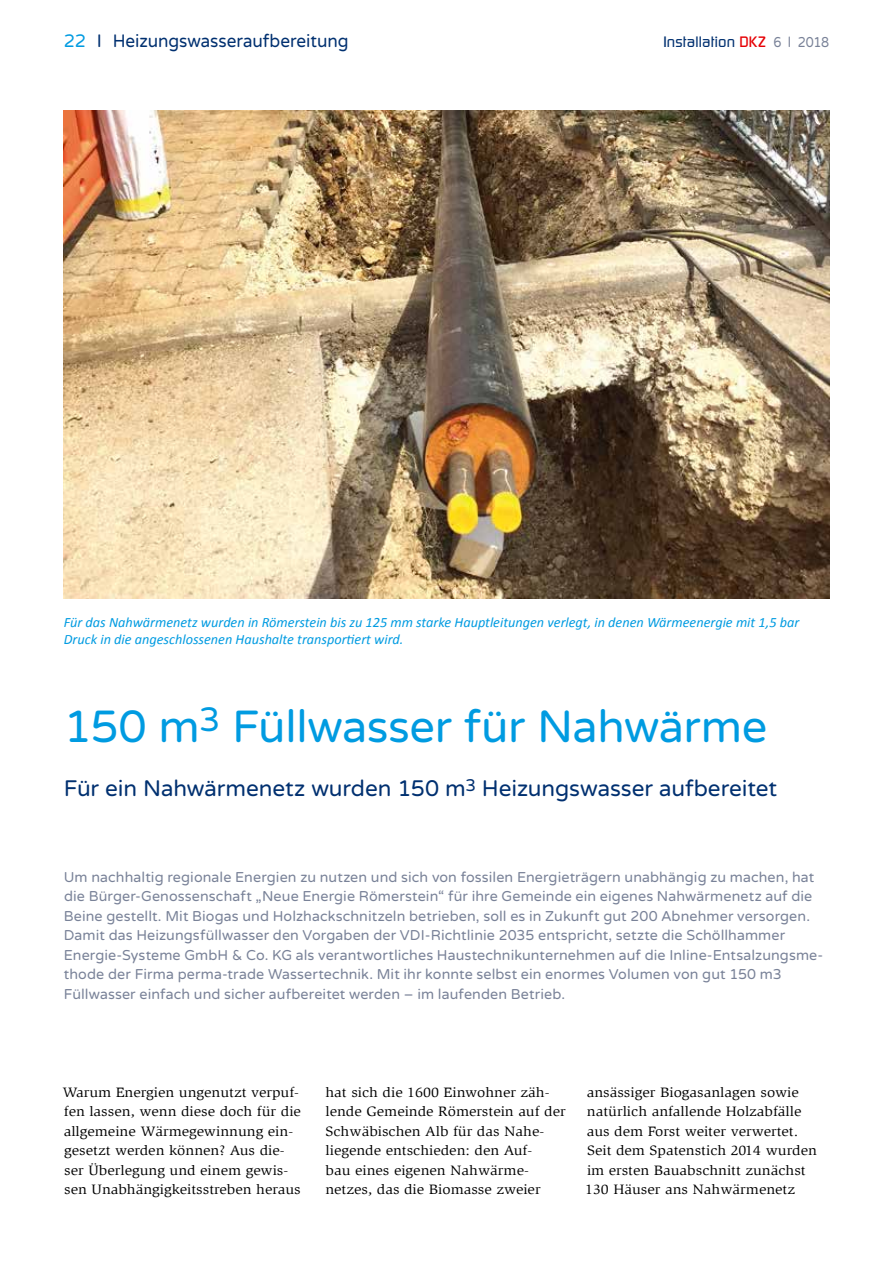
<style>
.page{position:relative;width:893px;height:1263px;background:#fff}
.page>*{position:absolute;margin:0;border:0;box-sizing:border-box;transform-origin:0 0}
.t1{font:45px "Varela Round";letter-spacing:-.01em;color:#009be1}
.t2{font:22.5px "Varela Round";letter-spacing:-.005em;color:#003070}
.t3{font:18px "Varela Round";letter-spacing:-.005em;color:#003070}
.t4{font:500 15px "Continuum";letter-spacing:.015em;color:#003070}
.t5{font:14.25px/19.5px "Varela Round";letter-spacing:.005em;color:#798298}
.t6{font:italic 14.25px/16.8px "Calibri";color:#009be1}
.t7{font:13.95px/19.5px "Slimbach LT";color:#000;scale:1.1 1}
.s1{color:#009be1}
.s2{color:#e60005}
.s3{font-family:"Varela Round";font-weight:400;font-size:14.25px;color:#798298}
</style>
<div class="page">
<img style="left:64px;top:111px;width:765px;height:488px">
<p class="t3" style="left:64px;top:30px;width:286px"><span class="s1">22</span> I Heizungswasseraufbereitung</p>
<p class="t4" style="left:663px;top:32px;width:167px">Installation <span class="s2">DKZ</span> <span class="s3">6 l 2018</span></p>
<p class="t6" style="left:64px;top:614px;width:737px">Für das Nahwärmenetz wurden in Römerstein bis zu 125 mm starke Hauptleitungen verlegt, in denen Wärmeenergie mit 1,5 bar<br>Druck in die angeschlossenen Haushalte transportiert wird.</p>
<h1 class="t1" style="left:64px;top:701px;width:705px">150 m<sup>3</sup> Füllwasser für Nahwärme</h1>
<h2 class="t2" style="left:64px;top:775px;width:715px">Für ein Nahwärmenetz wurden 150 m<sup>3</sup> Heizungswasser aufbereitet</h2>
<p class="t5" style="left:64px;top:868px;width:761px">Um nachhaltig regionale Energien zu nutzen und sich von fossilen Energieträgern unabhängig zu machen, hat die Bürger-Genossenschaft „Neue Energie Römerstein“ für ihre Gemeinde ein eigenes Nahwärmenetz auf die Beine gestellt. Mit Biogas und Holzhackschnitzeln betrieben, soll es in Zukunft gut 200 Abnehmer versorgen.<br>Damit das Heizungsfüllwasser den Vorgaben der VDI-Richtlinie 2035 entspricht, setzte die Schöllhammer Energie-Systeme GmbH &amp; Co. KG als verantwortliches Haustechnikunternehmen auf die Inline-Entsalzungsme&shy;thode der Firma perma-trade Wassertechnik. Mit ihr konnte selbst ein enormes Volumen von gut 150 m3<br>Füllwasser einfach und sicher aufbereitet werden – im laufenden Betrieb.</p>
<p class="t7" style="left:62px;top:1082px;width:218px">Warum Energien ungenutzt verpuf&shy;fen lassen, wenn diese doch für die allgemeine Wärmegewinnung ein&shy;gesetzt werden können? Aus die&shy;ser Überlegung und einem gewis&shy;sen Unabhängigkeitsstreben heraus</p>
<p class="t7" style="left:325px;top:1082px;width:220px">hat sich die 1600 Einwohner zäh&shy;lende Gemeinde Römerstein auf der<br>Schwäbischen Alb für das Nahe&shy;liegende entschieden: den Auf-<br>bau eines eigenen Nahwärme&shy;netzes, das die Biomasse zweier</p>
<p class="t7" style="left:585px;top:1082px;width:212px">ansässiger Biogasanlagen sowie natürlich anfallende Holzabfälle aus dem Forst weiter verwertet.<br>Seit dem Spatenstich 2014 wurden im ersten Bauabschnitt zunächst<br>130 Häuser ans Nahwärmenetz</p>
</div>
